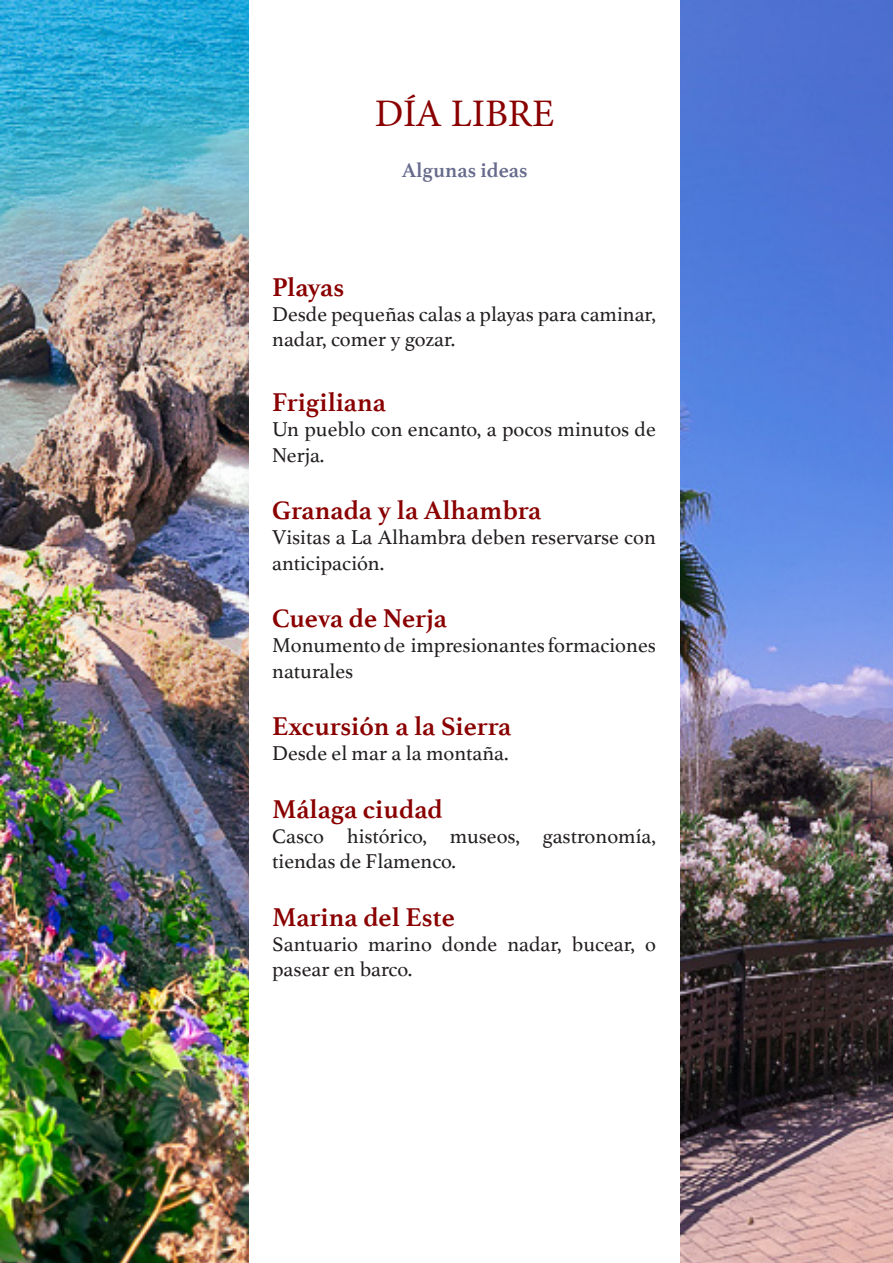
<style>
.page{position:relative;width:893px;height:1263px;background:#fff}
.page>*{position:absolute;margin:0;border:0;box-sizing:border-box;transform-origin:0 0}
.t1{font:39px "Minion Pro";color:#8a0000}
.t2{font:700 27px "Athelas";color:#8a0000}
.t3{font:21px/25.2px "Athelas";color:#231f20}
.t4{font:700 21px "Athelas";color:#666b8c}
</style>
<div class="page">
<img style="left:0;top:0;width:249px;height:1263px">
<img style="left:680px;top:0;width:213px;height:1263px">
<p class="t1" style="left:375px;top:88px;width:181px">DÍA LIBRE</p>
<p class="t4" style="left:402px;top:153px;width:127px">Algunas ideas</p>
<p class="t2" style="left:272px;top:265px;width:73px">Playas</p>
<p class="t3" style="left:272px;top:301px;width:385px">Desde pequeñas calas a playas para caminar, nadar, comer y gozar.</p>
<p class="t2" style="left:272px;top:380px;width:115px">Frigiliana</p>
<p class="t3" style="left:272px;top:416px;width:385px">Un pueblo con encanto, a pocos minutos de<br>Nerja.</p>
<p class="t2" style="left:272px;top:488px;width:271px">Granada y la Alhambra</p>
<p class="t3" style="left:272px;top:524px;width:385px">Visitas a La Alhambra deben reservarse con anticipación.</p>
<p class="t2" style="left:272px;top:596px;width:176px">Cueva de Nerja</p>
<p class="t3" style="left:272px;top:632px;width:385px">Monumento de impresionantes formaciones naturales</p>
<p class="t2" style="left:272px;top:704px;width:241px">Excursión a la Sierra</p>
<p class="t3" style="left:272px;top:740px;width:238px">Desde el mar a la montaña.</p>
<p class="t2" style="left:272px;top:787px;width:172px">Málaga ciudad</p>
<p class="t3" style="left:272px;top:823px;width:385px">Casco histórico, museos, gastronomía, tiendas de Flamenco.</p>
<p class="t2" style="left:272px;top:895px;width:184px">Marina del Este</p>
<p class="t3" style="left:272px;top:931px;width:385px">Santuario marino donde nadar, bucear, o pasear en barco.</p>
</div>
